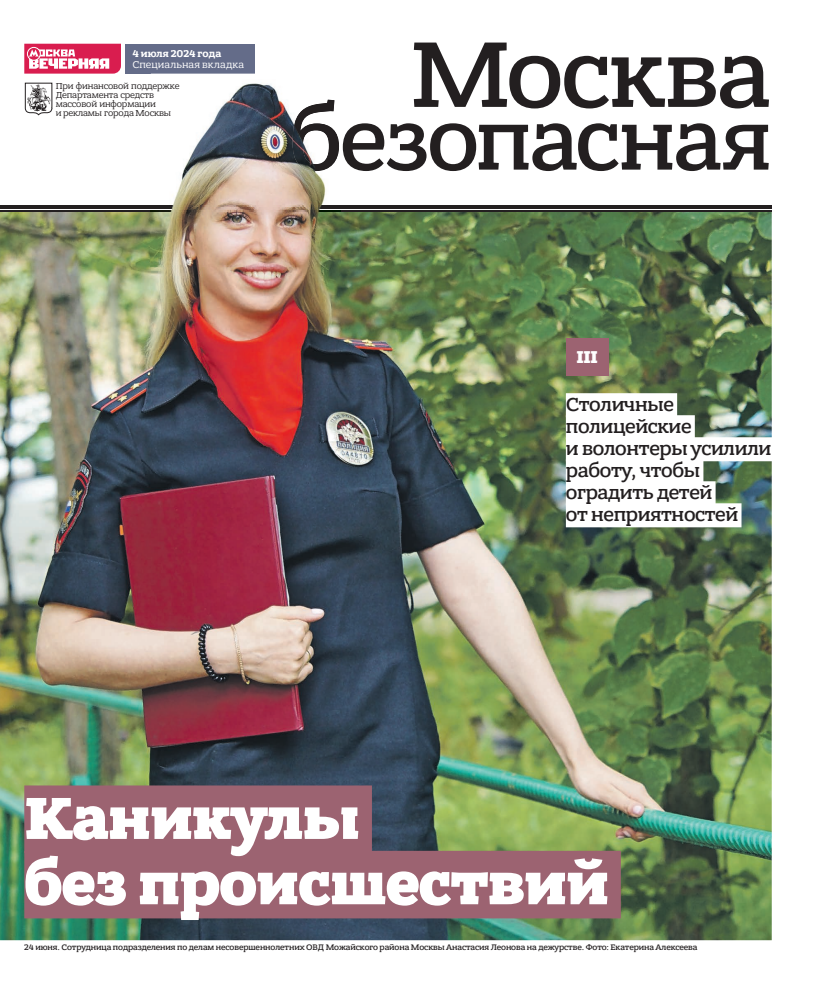
<style>
.page{position:relative;width:820px;height:993px;background:#fff}
.page>*{position:absolute;margin:0;border:0;box-sizing:border-box;transform-origin:0 0}
.t1{font:800 63px/65.3px "Bandera Pro";letter-spacing:-.01em;color:#fff}
.t2{font:500 20px/22px "Bandera Pro";letter-spacing:-.015em;color:#231f20}
.t3{font:800 18.2px "Bandera Pro";color:#fff}
.t4{font:10.5px "Bandera Pro";letter-spacing:.01em;color:#fff}
.t5{font:700 10.5px "Bandera Pro";color:#fff}
.t6{font:9.2px/9.2px "Bandera Pro";letter-spacing:-.015em;color:#231f20}
.t7{font:500 8.5px "Bandera Pro";letter-spacing:-.01em;color:#231f20}
</style>
<div class="page">
<img style="left:0;top:211px;width:771px;height:728px">
<div style="left:565px;top:393px;width:112px;height:24px;background:#fff"></div>
<div style="left:565px;top:415px;width:129px;height:24px;background:#fff"></div>
<div style="left:565px;top:437px;width:209px;height:24px;background:#fff"></div>
<div style="left:565px;top:459px;width:138px;height:24px;background:#fff"></div>
<div style="left:565px;top:481px;width:150px;height:24px;background:#fff"></div>
<div style="left:565px;top:503px;width:176px;height:24px;background:#fff"></div>
<div style="left:24px;top:785px;width:348px;height:67px;background:#9c6371"></div>
<div style="left:24px;top:850px;width:596px;height:68px;background:#9c6371"></div>
<div style="left:565px;top:338px;width:43px;height:37px;background:#9c6371"></div>
<div style="left:125px;top:44px;width:129px;height:30px;background:#646c89"></div>
<svg style="left:24px;top:44px;width:97px;height:30px"></svg>
<svg style="left:25px;top:83px;width:27px;height:32px"></svg>
<svg style="left:413px;top:43px;width:355px;height:57px"></svg>
<svg style="left:342px;top:100px;width:426px;height:71px"></svg>
<hr style="left:0;top:205px;width:771px;height:1px;background:#231f20">
<hr style="left:0;top:208px;width:771px;height:1px;background:#231f20">
<hr style="left:0;top:210px;width:771px;height:1px;background:#231f20">
<img style="left:151px;top:83px;width:189px;height:183px">
<img style="left:151px;top:83px;width:28px;height:8px">
<svg style="left:151px;top:92px;width:5px;height:17px"></svg>
<img style="left:151px;top:110px;width:20px;height:8px">
<img style="left:292px;top:100px;width:47px;height:71px">
<img style="left:151px;top:205px;width:189px;height:1px">
<img style="left:151px;top:208px;width:189px;height:4px">
<p class="t5" style="left:132px;top:48px;width:90px">4 июля 2024 года</p>
<p class="t4" style="left:132px;top:60px;width:113px">Специальная вкладка</p>
<p class="t6" style="left:56px;top:82px;width:125px">При финансовой поддержке<br>Департамента средств массовой информации<br>и рекламы города Москвы</p>
<h3 class="t3" style="left:576px;top:348px;width:23px">III</h3>
<h2 class="t2" style="left:565px;top:394px;width:207px">Столичные полицейские<br>и волонтеры усилили работу, чтобы оградить детей<br>от неприятностей</h2>
<h1 class="t1" style="left:24px;top:788px;width:586px">Каникулы<br>без происшествий</h1>
<p class="t7" style="left:24px;top:943px;width:674px">24 июня. Сотрудница подразделения по делам несовершеннолетних ОВД Можайского района Москвы Анастасия Леонова на дежурстве. Фото: Екатерина Алексеева</p>
</div>
